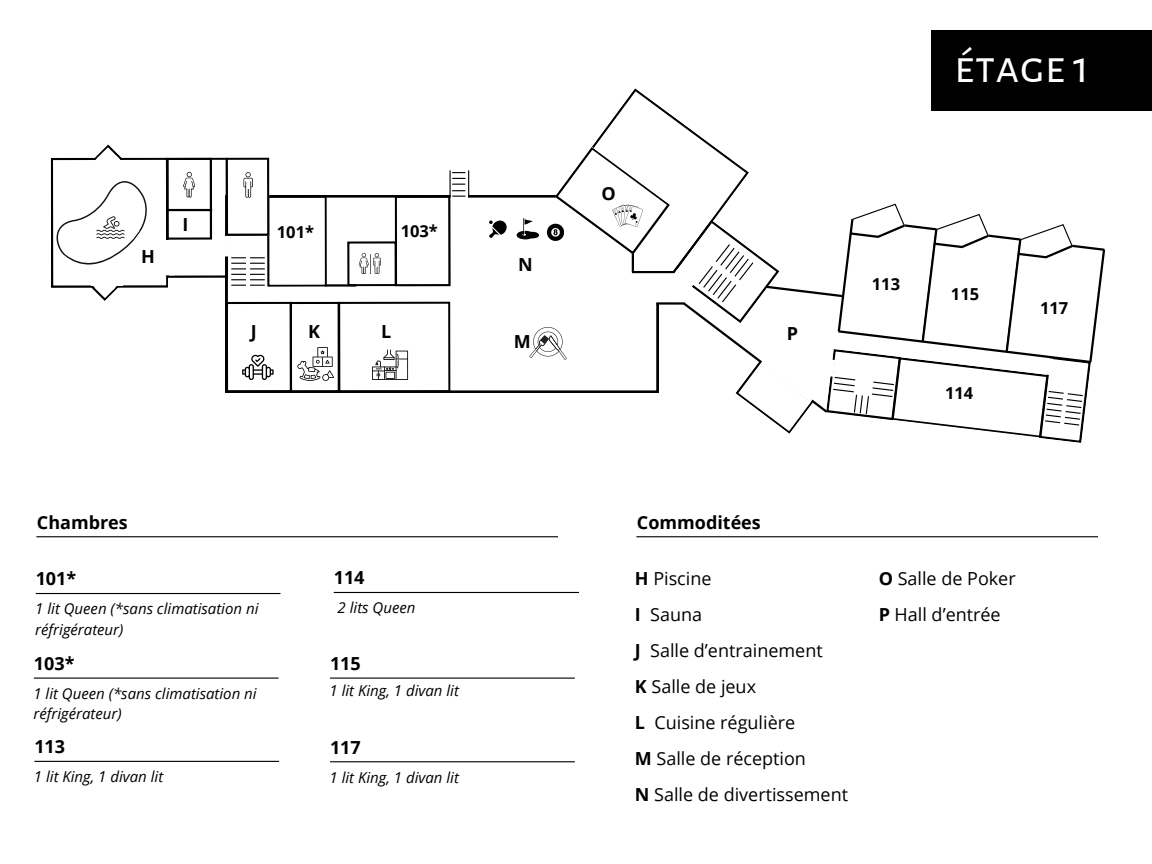
<style>
.page{position:relative;width:1152px;height:864px;background:#fff}
.page>*{position:absolute;margin:0;border:0;box-sizing:border-box;transform-origin:0 0}
.t1{font:47.4px "Alegreya Sans SC";color:#fff}
.t2{font:18px/36px "Open Sans";color:#000}
.t3{font:700 18px "Open Sans";color:#000}
.t4{font:700 16.5px "Open Sans";color:#000}
.t5{font:italic 15px/20.2px "Open Sans";color:#000}
.s1{font-weight:700}
</style>
<div class="page">
<div style="left:932px;top:30px;width:220px;height:81px;background:#000"></div>
<svg style="left:489px;top:220px;width:18px;height:18px"></svg>
<hr style="left:636px;top:536px;width:462px;height:1px;background:#000">
<hr style="left:36px;top:593px;width:245px;height:1px;background:#000">
<hr style="left:34px;top:678px;width:245px;height:1px;background:#000">
<hr style="left:34px;top:761px;width:245px;height:1px;background:#000">
<hr style="left:36px;top:536px;width:522px;height:1px;background:#000">
<hr style="left:334px;top:592px;width:245px;height:1px;background:#000">
<hr style="left:330px;top:678px;width:245px;height:1px;background:#000">
<hr style="left:330px;top:761px;width:245px;height:1px;background:#000">
<svg style="left:50px;top:144px;width:419px;height:249px"></svg>
<svg style="left:517px;top:88px;width:589px;height:355px"></svg>
<p class="t3" style="left:141px;top:244px;width:15px">H</p>
<p class="t3" style="left:182px;top:211px;width:7px">I</p>
<p class="t4" style="left:277px;top:221px;width:39px">101*</p>
<p class="t4" style="left:401px;top:219px;width:39px">103*</p>
<p class="t3" style="left:251px;top:318px;width:7px">J</p>
<p class="t3" style="left:308px;top:318px;width:13px">K</p>
<p class="t3" style="left:381px;top:318px;width:12px">L</p>
<p class="t3" style="left:518px;top:252px;width:16px">N</p>
<h1 class="t3" style="left:514px;top:329px;width:18px">M</h1>
<p class="t3" style="left:37px;top:509px;width:92px">Chambres</p>
<p class="t3" style="left:36px;top:566px;width:42px">101*</p>
<p class="t5" style="left:35px;top:598px;width:225px">1 lit Queen (*sans climatisation ni réfrigérateur)</p>
<p class="t3" style="left:34px;top:651px;width:42px">103*</p>
<p class="t5" style="left:33px;top:683px;width:225px">1 lit Queen (*sans climatisation ni réfrigérateur)</p>
<p class="t3" style="left:34px;top:734px;width:32px">113</p>
<p class="t5" style="left:34px;top:766px;width:131px">1 lit King, 1 divan lit</p>
<p class="t3" style="left:334px;top:565px;width:32px">114</p>
<p class="t5" style="left:338px;top:597px;width:79px">2 lits Queen</p>
<p class="t3" style="left:330px;top:651px;width:32px">115</p>
<p class="t5" style="left:330px;top:680px;width:131px">1 lit King, 1 divan lit</p>
<p class="t3" style="left:330px;top:735px;width:32px">117</p>
<p class="t5" style="left:330px;top:767px;width:131px">1 lit King, 1 divan lit</p>
<p class="t3" style="left:602px;top:181px;width:16px">O</p>
<p class="t1" style="left:954px;top:44px;width:137px">étage 1</p>
<p class="t3" style="left:787px;top:321px;width:13px">P</p>
<p class="t4" style="left:872px;top:272px;width:30px">113</p>
<p class="t4" style="left:951px;top:283px;width:30px">115</p>
<p class="t4" style="left:945px;top:381px;width:30px">114</p>
<p class="t4" style="left:1040px;top:296px;width:30px">117</p>
<p class="t3" style="left:637px;top:509px;width:125px">Commoditées</p>
<p class="t2" style="left:635px;top:560px;width:215px"><span class="s1">H</span> Piscine<br><span class="s1">I</span> Sauna<br><span class="s1">J</span> Salle d’entrainement<br><span class="s1">K</span> Salle de jeux<br><span class="s1">L</span> Cuisine régulière<br><span class="s1">M</span> Salle de réception<br><span class="s1">N</span> Salle de divertissement</p>
<p class="t2" style="left:879px;top:560px;width:139px"><span class="s1">O</span> Salle de Poker<br><span class="s1">P</span> Hall d’entrée</p>
</div>
